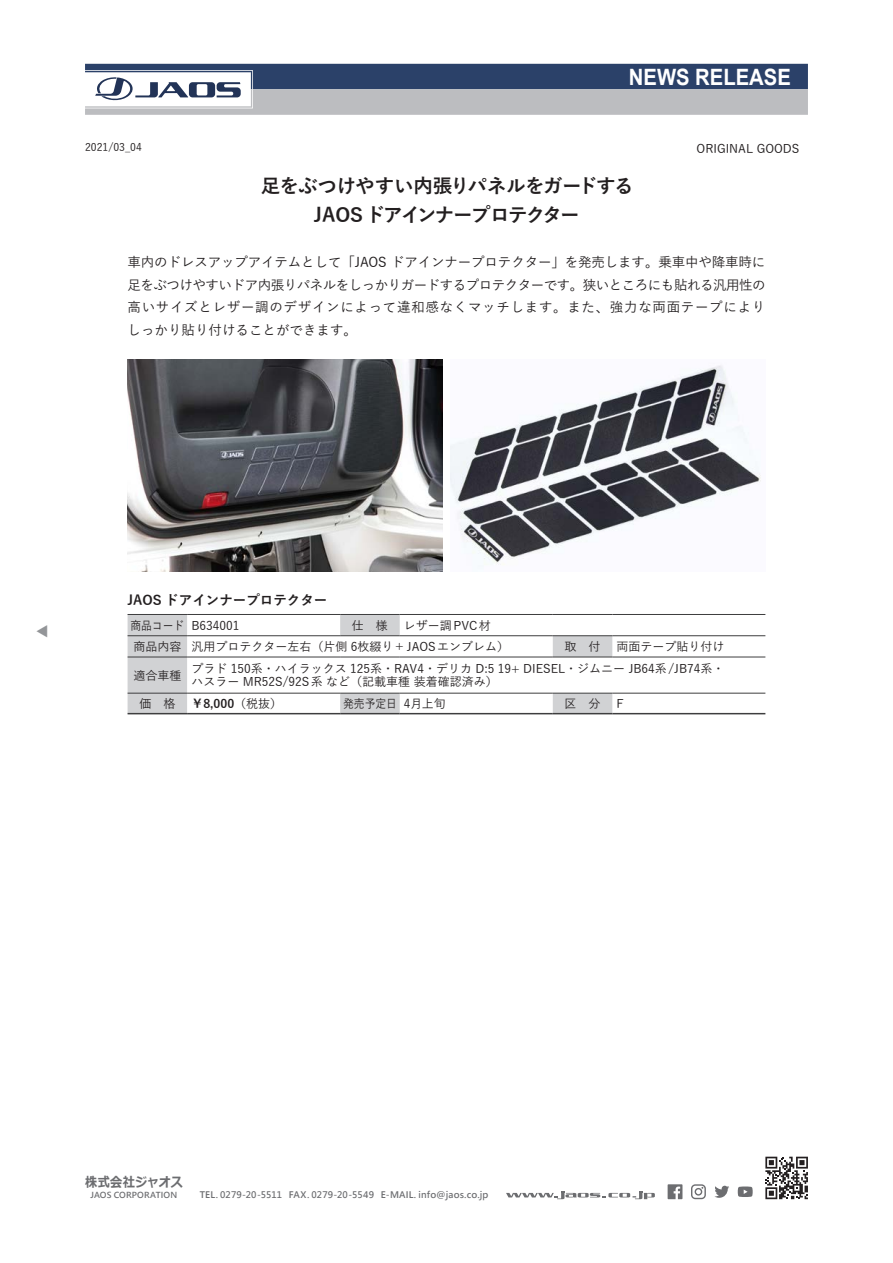
<style>
.page{position:relative;width:893px;height:1263px;background:#fff}
.page>*{position:absolute;margin:0;border:0;box-sizing:border-box;transform-origin:0 0}
.t1{font:700 22.5px "Arial";color:#fff;scale:.9 1}
.t2{font:700 19.5px "Yu Gothic";letter-spacing:-.045em;color:#231f20}
.t3{font:700 19.5px "Yu Gothic";letter-spacing:-.08em;color:#231f20}
.ノーマル{font:500 13.5px/22.5px "Yu Gothic";letter-spacing:.05em;color:#231f20;text-align:justify}
.t4{font:700 13.5px "Yu Gothic";color:#231f20}
.t5{font:700 13.5px "Meiryo";letter-spacing:.015em;color:#6c6d70;scale:.9 1}
.t6{font:500 13.5px "Yu Gothic";color:#939598}
.t7{font:500 12px "Yu Gothic";color:#231f20}
.t8{font:500 12px "Yu Gothic";color:#231f20;scale:.9 1}
.t9{font:700 12px "Yu Gothic";color:#231f20}
.t10{font:500 10.5px "Yu Gothic";color:#231f20}
.t11{font:700 9px "Microsoft Jheng Hei";letter-spacing:.015em;color:#6c6d70}
.t12{font:700 8.25px "Microsoft Jheng Hei";letter-spacing:.02em;color:#6c6d70}
.s1{font-weight:500}
</style>
<div class="page">
<svg style="left:85px;top:64px;width:723px;height:51px"></svg>
<svg style="left:765px;top:1157px;width:43px;height:42px"></svg>
<svg style="left:668px;top:1184px;width:14px;height:15px"></svg>
<svg style="left:691px;top:1184px;width:15px;height:15px"></svg>
<svg style="left:714px;top:1186px;width:15px;height:12px"></svg>
<svg style="left:738px;top:1186px;width:15px;height:11px"></svg>
<svg style="left:506px;top:1191px;width:149px;height:8px"></svg>
<svg style="left:128px;top:615px;width:484px;height:98px"></svg>
<hr style="left:128px;top:614px;width:59px;height:1px;background:#3e3e3f">
<hr style="left:187px;top:614px;width:153px;height:1px;background:#3e3e3f">
<hr style="left:340px;top:614px;width:60px;height:1px;background:#3e3e3f">
<hr style="left:400px;top:614px;width:153px;height:1px;background:#3e3e3f">
<hr style="left:553px;top:614px;width:59px;height:1px;background:#3e3e3f">
<hr style="left:612px;top:614px;width:153px;height:1px;background:#3e3e3f">
<hr style="left:128px;top:635px;width:59px;height:1px;background:#3e3e3f">
<hr style="left:187px;top:635px;width:153px;height:1px;background:#3e3e3f">
<hr style="left:340px;top:635px;width:60px;height:1px;background:#3e3e3f">
<hr style="left:400px;top:635px;width:153px;height:1px;background:#3e3e3f">
<hr style="left:553px;top:635px;width:59px;height:1px;background:#3e3e3f">
<hr style="left:612px;top:635px;width:153px;height:1px;background:#3e3e3f">
<hr style="left:128px;top:657px;width:59px;height:1px;background:#3e3e3f">
<hr style="left:187px;top:657px;width:153px;height:1px;background:#3e3e3f">
<hr style="left:340px;top:657px;width:60px;height:1px;background:#3e3e3f">
<hr style="left:400px;top:657px;width:153px;height:1px;background:#3e3e3f">
<hr style="left:553px;top:657px;width:59px;height:1px;background:#3e3e3f">
<hr style="left:612px;top:657px;width:153px;height:1px;background:#3e3e3f">
<hr style="left:128px;top:693px;width:59px;height:1px;background:#3e3e3f">
<hr style="left:187px;top:693px;width:153px;height:1px;background:#3e3e3f">
<hr style="left:340px;top:693px;width:60px;height:1px;background:#3e3e3f">
<hr style="left:400px;top:693px;width:153px;height:1px;background:#3e3e3f">
<hr style="left:553px;top:693px;width:59px;height:1px;background:#3e3e3f">
<hr style="left:612px;top:693px;width:153px;height:1px;background:#3e3e3f">
<hr style="left:128px;top:713px;width:59px;height:1px;background:#3e3e3f">
<hr style="left:187px;top:713px;width:153px;height:1px;background:#3e3e3f">
<hr style="left:340px;top:713px;width:60px;height:1px;background:#3e3e3f">
<hr style="left:400px;top:713px;width:153px;height:1px;background:#3e3e3f">
<hr style="left:553px;top:713px;width:59px;height:1px;background:#3e3e3f">
<hr style="left:612px;top:713px;width:153px;height:1px;background:#3e3e3f">
<img style="left:128px;top:359px;width:314px;height:213px">
<img style="left:451px;top:365px;width:310px;height:200px">
<h1 class="t1" style="left:629px;top:61px;width:182px">NEWS RELEASE</h1>
<p class="t10" style="left:85px;top:137px;width:58px">2021/03_04</p>
<p class="t7" style="left:697px;top:138px;width:104px">ORIGINAL GOODS</p>
<p class="t2" style="left:261px;top:175px;width:374px">足をぶつけやすい内張りパネルをガードする</p>
<p class="t3" style="left:314px;top:203px;width:267px">JAOS ドアインナープロテクター</p>
<p class="ノーマル" style="left:128px;top:249px;width:639px">車内のドレスアップアイテムとして「JAOS ドアインナープロテクター」を発売します。乗車中や降車時に足をぶつけやすいドア内張りパネルをしっかりガードするプロテクターです。狭いところにも貼れる汎用性の高いサイズとレザー調のデザインによって違和感なくマッチします。また、強力な両面テープによりしっかり貼り付けることができます。</p>
<p class="t6" style="left:30px;top:638px;width:15px;rotate:-90deg">▲</p>
<p class="t4" style="left:128px;top:592px;width:201px">JAOS ドアインナープロテクター</p>
<p class="t8" style="left:130px;top:614px;width:61px">商品コード</p>
<p class="t7" style="left:191px;top:614px;width:50px">B634001</p>
<p class="t7" style="left:352px;top:614px;width:37px">仕　様</p>
<p class="t7" style="left:404px;top:614px;width:88px">レザー調PVC材</p>
<p class="t7" style="left:133px;top:635px;width:49px">商品内容</p>
<p class="t7" style="left:191px;top:635px;width:319px">汎用プロテクター左右（片側 6枚綴り＋JAOSエンブレム）</p>
<p class="t7" style="left:565px;top:635px;width:37px">取　付</p>
<p class="t7" style="left:617px;top:635px;width:109px">両面テープ貼り付け</p>
<p class="t7" style="left:133px;top:664px;width:49px">適合車種</p>
<p class="t7" style="left:191px;top:657px;width:535px">プラド 150系・ハイラックス 125系・RAV4・デリカ D:5 19+ DIESEL・ジムニー JB64系/JB74系・</p>
<p class="t7" style="left:191px;top:671px;width:308px">ハスラー MR52S/92S系 など（記載車種 装着確認済み）</p>
<p class="t7" style="left:139px;top:692px;width:37px">価　格</p>
<p class="t9" style="left:191px;top:697px;width:92px">￥8,000<span class="s1">（税抜）</span></p>
<p class="t8" style="left:343px;top:692px;width:61px">発売予定日</p>
<p class="t7" style="left:404px;top:692px;width:43px">4月上旬</p>
<p class="t7" style="left:565px;top:692px;width:37px">区　分</p>
<p class="t7" style="left:617px;top:692px;width:9px">F</p>
<p class="t5" style="left:85px;top:1172px;width:110px">株式会社ジャオス</p>
<p class="t12" style="left:91px;top:1190px;width:88px">JAOS CORPORATION</p>
<p class="t11" style="left:200px;top:1189px;width:290px">TEL. 0279-20-5511 FAX. 0279-20-5549 E-MAIL. info@jaos.co.jp</p>
</div>
